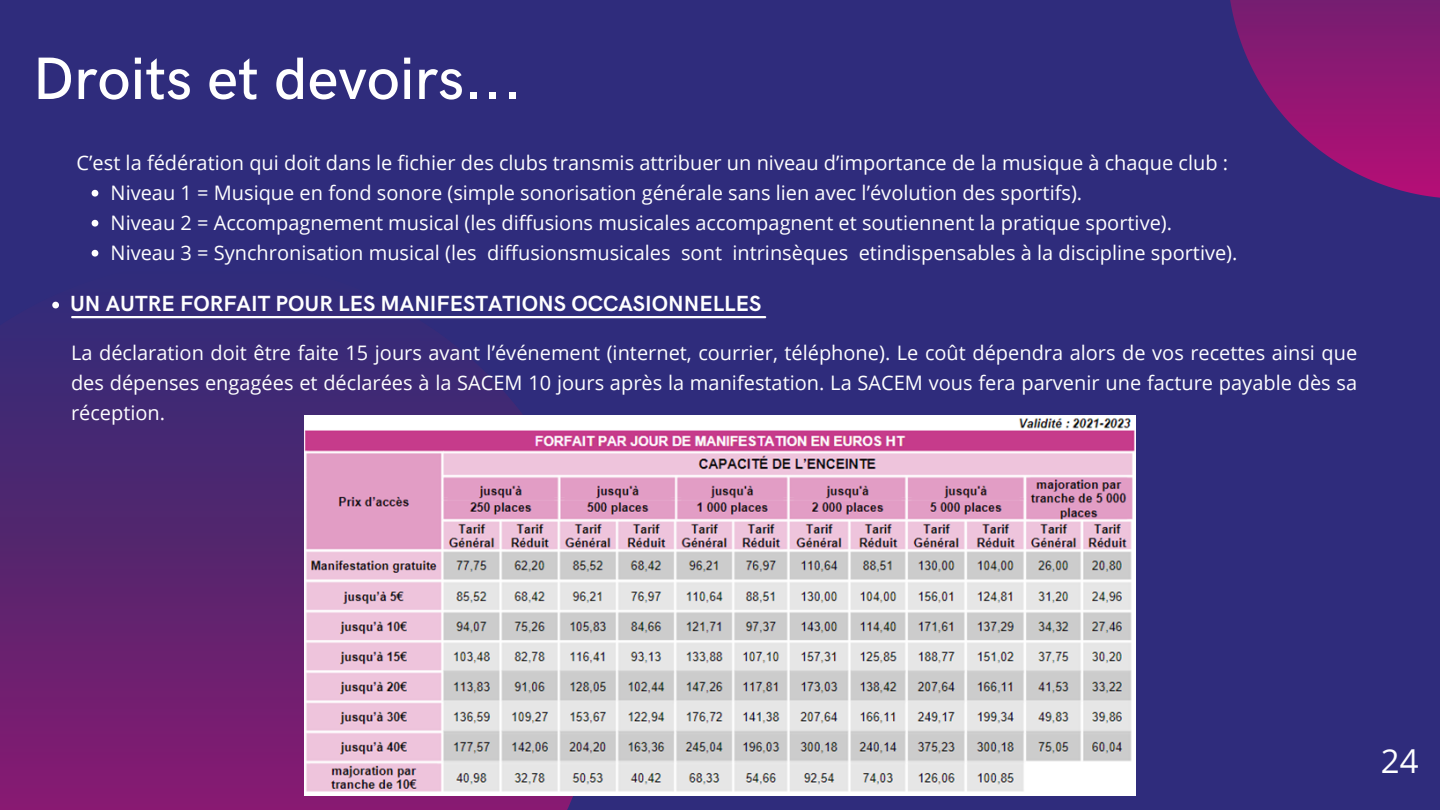
<style>
.page{position:relative;width:1440px;height:810px;background:#2f2c7c}
.page>*{position:absolute;margin:0;border:0;box-sizing:border-box;transform-origin:0 0}
.t1{font:500 60px "HK Grotesk";color:#fff}
.t2{font:33px "Open Sans";color:#fff}
.t3{font:700 22px "HK Grotesk";color:#fff}
.t4{font:20px/30px "Open Sans";color:#fff}
</style>
<div class="page">
<svg style="left:0;top:301px;width:602px;height:509px"></svg>
<svg style="left:1230px;top:0;width:210px;height:198px"></svg>
<svg style="left:52px;top:302px;width:7px;height:6px"></svg>
<hr style="left:72px;top:316px;width:693px;height:2px;background:#fff">
<img style="left:304px;top:415px;width:832px;height:380px">
<svg style="left:92px;top:190px;width:6px;height:7px"></svg>
<svg style="left:92px;top:220px;width:6px;height:7px"></svg>
<svg style="left:92px;top:250px;width:6px;height:7px"></svg>
<h1 class="t1" style="left:33px;top:45px;width:490px">Droits et devoirs...</h1>
<p class="t4" style="left:77px;top:147px;width:1153px">C’est la fédération qui doit dans le fichier des clubs transmis attribuer un niveau d’importance de la musique à chaque club :</p>
<p class="t4" style="left:111px;top:177px;width:1128px">Niveau 1 = Musique en fond sonore (simple sonorisation générale sans lien avec l’évolution des sportifs).<br>Niveau 2 = Accompagnement musical (les diffusions musicales accompagnent et soutiennent la pratique sportive).<br>Niveau 3 = Synchronisation musical (les diffusionsmusicales sont intrinsèques etindispensables à la discipline sportive).</p>
<p class="t3" style="left:70px;top:292px;width:693px">UN AUTRE FORFAIT POUR LES MANIFESTATIONS OCCASIONNELLES</p>
<p class="t4" style="left:71px;top:337px;width:1288px;text-align:justify">La déclaration doit être faite 15 jours avant l’événement (internet, courrier, téléphone). Le coût dépendra alors de vos recettes ainsi que des dépenses engagées et déclarées à la SACEM 10 jours après la manifestation. La SACEM vous fera parvenir une facture payable dès sa réception.</p>
<h2 class="t2" style="left:1381px;top:738px;width:39px">24</h2>
</div>
